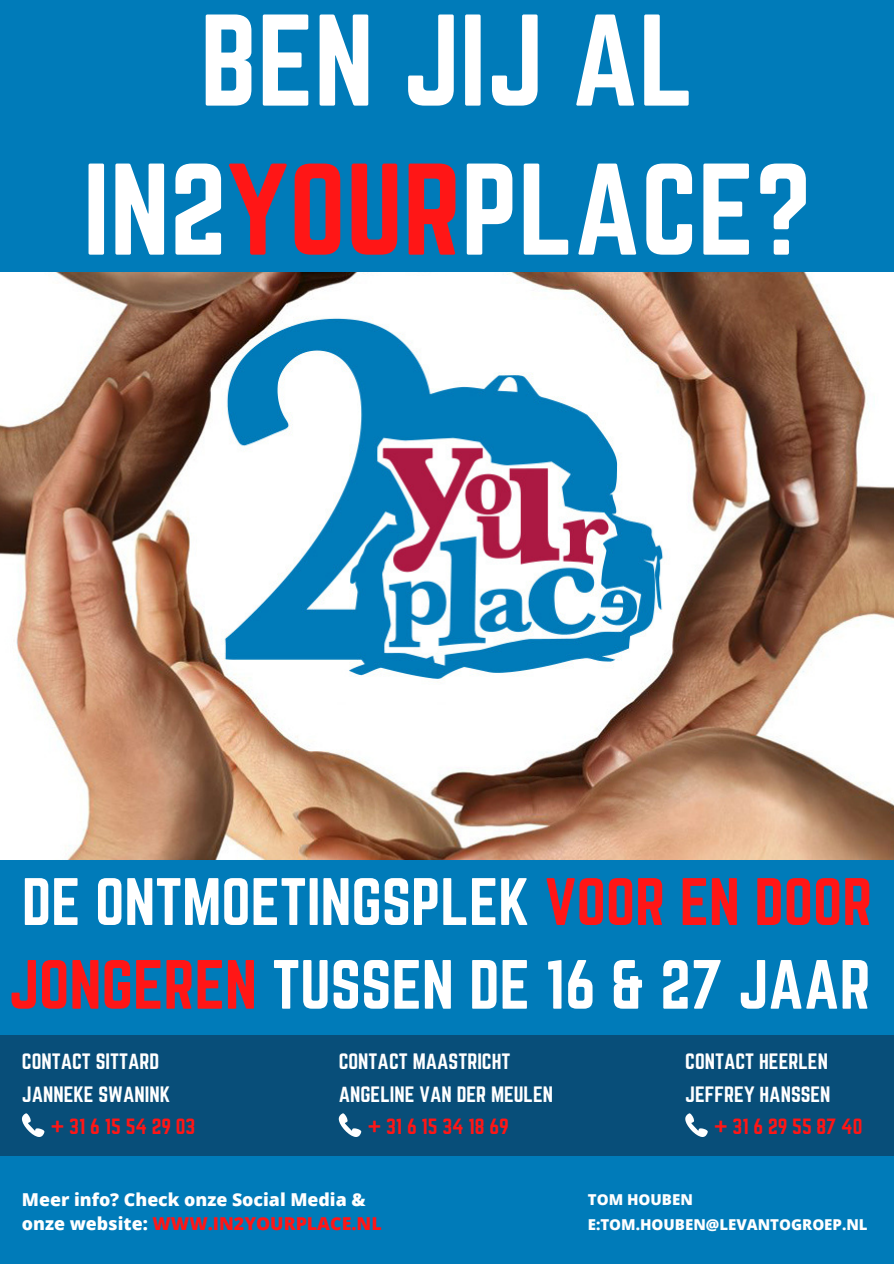
<style>
.page{position:relative;width:894px;height:1264px;background:#fff}
.page>*{position:absolute;margin:0;border:0;box-sizing:border-box;transform-origin:0 0}
.t1{font:113.85px "Norwester";color:#fff}
.t2{font:60.9px "Norwester";color:#fff}
.t3{font:58.5px "Norwester";color:#fff}
.t4{font:19.5px "Norwester";color:#fff}
.t5{font:19.35px "Norwester";letter-spacing:.125em;color:#ff1616}
.t6{font:800 17.7px "Open Sans";color:#ff1616}
.t7{font:800 17.7px "Open Sans";color:#fff}
.t8{font:800 15px "Open Sans";color:#fff}
.s1{color:#ff1616}
.s2{color:#fff}
</style>
<div class="page">
<div style="left:0;top:0;width:893px;height:1263px;background:#007bb9"></div>
<img style="left:0;top:272px;width:893px;height:587px">
<div style="left:0;top:1035px;width:893px;height:120px;background:#084e79"></div>
<svg style="left:338px;top:1113px;width:23px;height:23px"></svg>
<svg style="left:685px;top:1113px;width:22px;height:23px"></svg>
<svg style="left:22px;top:1113px;width:22px;height:23px"></svg>
<p class="t1" style="left:200px;top:6px;width:495px">BEN JIJ AL</p>
<p class="t1" style="left:83px;top:155px;width:730px">IN2<span class="s1">YOUR</span>PLACE?</p>
<p class="t3" style="left:22px;top:873px;width:851px">DE ONTMOETINGSPLEK <span class="s1">VOOR EN DOOR</span></p>
<p class="t2" style="left:9px;top:955px;width:863px"><span class="s1">JONGEREN</span> TUSSEN DE 16 &amp; 27 JAAR</p>
<p class="t4" style="left:22px;top:1051px;width:139px">CONTACT SITTARD</p>
<p class="t4" style="left:22px;top:1084px;width:150px">JANNEKE SWANINK</p>
<p class="t5" style="left:51px;top:1117px;width:146px">+31615542903</p>
<p class="t4" style="left:338px;top:1051px;width:173px">CONTACT MAASTRICHT</p>
<p class="t4" style="left:338px;top:1084px;width:216px">ANGELINE VAN DER MEULEN</p>
<p class="t5" style="left:368px;top:1117px;width:142px">+31615341869</p>
<p class="t7" style="left:22px;top:1186px;width:345px">Meer info? Check onze Social Media &amp;</p>
<p class="t6" style="left:22px;top:1211px;width:361px"><span class="s2">onze website:</span> WWW.IN2YOURPLACE.NL</p>
<p class="t4" style="left:685px;top:1051px;width:144px">CONTACT HEERLEN</p>
<p class="t4" style="left:685px;top:1084px;width:147px">JEFFREY HANSSEN</p>
<p class="t5" style="left:714px;top:1117px;width:150px">+31629558740</p>
<p class="t8" style="left:587px;top:1189px;width:106px">TOM HOUBEN</p>
<p class="t8" style="left:587px;top:1214px;width:281px">E:TOM.HOUBEN@LEVANTOGROEP.NL</p>
</div>
